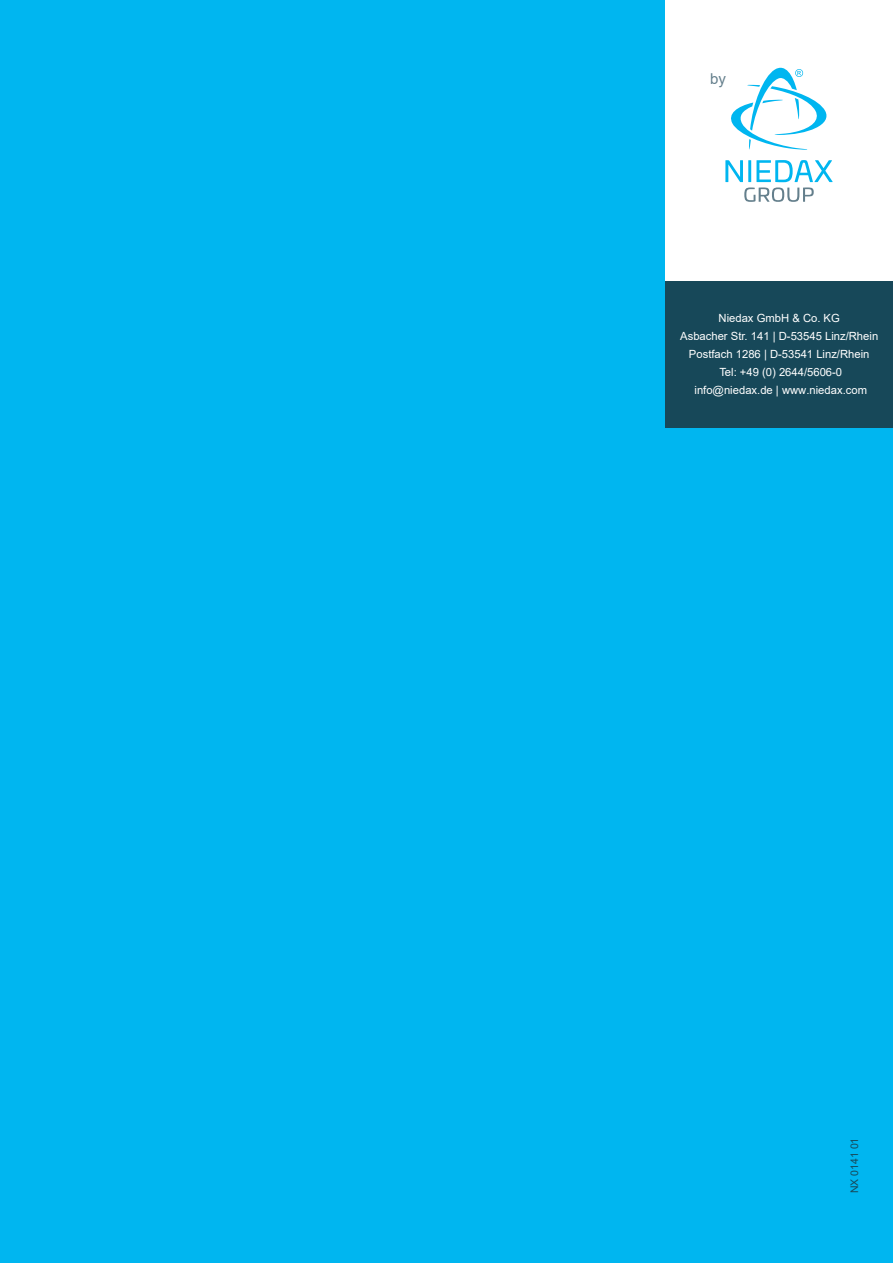
<style>
.page{position:relative;width:893px;height:1263px;background:#00b6f0}
.page>*{position:absolute;margin:0;border:0;box-sizing:border-box;transform-origin:0 0}
.t1{font:15px "Arial";color:#647f8c}
.t2{font:11.25px/18px "Arial";color:#fff;text-align:center}
.t3{font:10.5px "Arial";color:#174859}
</style>
<div class="page">
<div style="left:665px;top:0;width:228px;height:281px;background:#fff"></div>
<div style="left:665px;top:281px;width:228px;height:146px;background:#174859"></div>
<svg style="left:725px;top:160px;width:108px;height:42px"></svg>
<svg style="left:731px;top:68px;width:96px;height:82px"></svg>
<p class="t1" style="left:710px;top:68px;width:17px">by</p>
<p class="t2" style="left:680px;top:309px;width:200px">Niedax GmbH &amp; Co. KG<br>Asbacher Str. 141 | D-53545 Linz/Rhein<br>Postfach 1286 | D-53541 Linz/Rhein<br>Tel: +49 (0) 2644/5606-0 info@niedax.de | www.niedax.com</p>
<p class="t3" style="left:847px;top:1193px;width:57px;rotate:-90deg">NX 0141 01</p>
</div>
